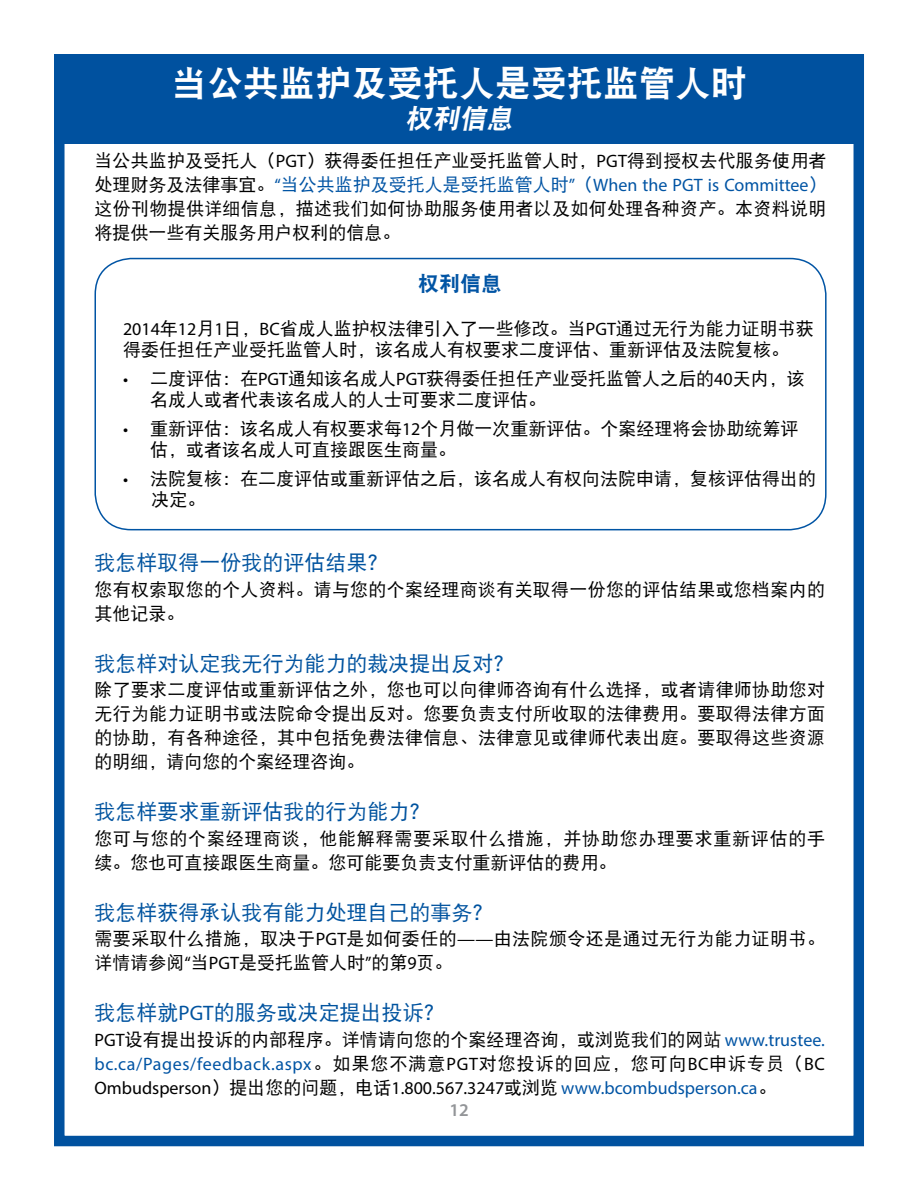
<style>
.page{position:relative;width:918px;height:1188px;background:#fff}
.page>*{position:absolute;margin:0;border:0;box-sizing:border-box;transform-origin:0 0}
.t1{font:36px "DFP Hei W9";color:#fff}
.t2{font:italic 27px "DFP Hei W9";color:#fff}
.t3{font:21px "DFP Hei W5";color:#00539f}
.t4{font:21px "DFP Hei W9";color:#0054a4}
.t5{font:18px/24px "DFP Hei W5";color:#000}
.t6{font:18px/24px "Myriad Pro";color:#0054a4}
.t7{font:18px/24px "DFP Hei W5";letter-spacing:.04em;color:#000}
.t8{font:18px/24px "DFP Hei W5";letter-spacing:.025em;color:#000}
.t9{font:600 18px "Myriad Pro";color:#939598}
.s1{font-family:"Myriad Pro"}
.s2{font-family:"DFP Hei W5";color:#000}
.s3{font-family:"DFP Hei W5"}
.s4{font-family:"Myriad Pro";color:#0054a4}
.s5{color:#000}
</style>
<div class="page">
<div style="left:54px;top:54px;width:810px;height:89px;background:#00519f"></div>
<div style="left:54px;top:54px;width:810px;height:1092px;border:10px solid #00519f"></div>
<div style="left:94px;top:258px;width:733px;height:272px;border:2px solid #0054a4;border-radius:36px"></div>
<h1 class="t1" style="left:171px;top:65px;width:577px">当公共监护及受托人是受托监管人时</h1>
<h2 class="t2" style="left:405px;top:105px;width:114px">权利信息</h2>
<p class="t5" style="left:94px;top:149px;width:734px">当公共监护及受托人（<span class="s1">PGT</span>）获得委任担任产业受托监管人时，<span class="s1">PGT</span>得到授权去代服务使用者</p>
<p class="t6" style="left:94px;top:173px;width:734px"><span class="s2">处理财务及法律事宜。</span>“<span class="s3">当公共监护及受托人是受托监管人时</span>”<span class="s3">（</span>When the PGT is Committee<span class="s3">）</span></p>
<p class="t5" style="left:94px;top:197px;width:733px">这份刊物提供详细信息，描述我们如何协助服务使用者以及如何处理各种资产。本资料说明将提供一些有关服务用户权利的信息。</p>
<p class="t4" style="left:418px;top:273px;width:85px">权利信息</p>
<p class="t5" style="left:123px;top:318px;width:692px;line-height:21.6px"><span class="s1">2014</span>年<span class="s1">12</span>月<span class="s1">1</span>日，<span class="s1">BC</span>省成人监护权法律引入了一些修改。当<span class="s1">PGT</span>通过无行为能力证明书获得委任担任产业受托监管人时，该名成人有权要求二度评估、重新评估及法院复核。</p>
<p class="t5" style="left:150px;top:368px;width:656px;line-height:21.6px;text-indent:-27px"><span class="s1">•</span> 二度评估：在<span class="s1">PGT</span>通知该名成人<span class="s1">PGT</span>获得委任担任产业受托监管人之后的<span class="s1">40</span>天内，该名成人或者代表该名成人的人士可要求二度评估。</p>
<p class="t5" style="left:150px;top:418px;width:650px;line-height:21.6px;text-indent:-27px"><span class="s1">•</span> 重新评估：该名成人有权要求每<span class="s1">12</span>个月做一次重新评估。个案经理将会协助统筹评估，或者该名成人可直接跟医生商量。</p>
<p class="t5" style="left:151px;top:467px;width:666px;line-height:21.6px;text-indent:-28px"><span class="s1">•</span> 法院复核：在二度评估或重新评估之后，该名成人有权向法院申请，复核评估得出的决定。</p>
<p class="t3" style="left:94px;top:552px;width:295px">我怎样取得一份我的评估结果？</p>
<p class="t5" style="left:94px;top:577px;width:732px">您有权索取您的个人资料。请与您的个案经理商谈有关取得一份您的评估结果或您档案内的其他记录。</p>
<p class="t3" style="left:94px;top:653px;width:421px">我怎样对认定我无行为能力的裁决提出反对？</p>
<p class="t5" style="left:94px;top:678px;width:732px;text-align:justify">除了要求二度评估或重新评估之外，您也可以向律师咨询有什么选择，或者请律师协助您对无行为能力证明书或法院命令提出反对。您要负责支付所收取的法律费用。要取得法律方面的协助，有各种途径，其中包括免费法律信息、法律意见或律师代表出庭。要取得这些资源的明细，请向您的个案经理咨询。</p>
<p class="t3" style="left:94px;top:801px;width:337px">我怎样要求重新评估我的行为能力？</p>
<p class="t7" style="left:94px;top:826px;width:732px">您可与您的个案经理商谈，他能解释需要采取什么措施，并协助您办理要求重新评估的手续。您也可直接跟医生商量。您可能要负责支付重新评估的费用。</p>
<p class="t3" style="left:94px;top:902px;width:400px">我怎样获得承认我有能力处理自己的事务？</p>
<p class="t8" style="left:94px;top:927px;width:732px">需要采取什么措施，取决于<span class="s1">PGT</span>是如何委任的<span class="s1">——</span>由法院颁令还是通过无行为能力证明书。详情请参阅<span class="s1">“</span>当<span class="s1">PGT</span>是受托监管人时<span class="s1">”</span>的第<span class="s1">9</span>页。</p>
<p class="t3" style="left:94px;top:1002px;width:352px">我怎样就<span class="s1">PGT</span>的服务或决定提出投诉？</p>
<p class="t5" style="left:94px;top:1027px;width:732px"><span class="s1">PGT</span>设有提出投诉的内部程序。详情请向您的个案经理咨询，或浏览我们的网站 <span class="s4">www.trustee.</span></p>
<p class="t6" style="left:94px;top:1051px;width:732px">bc.ca/Pages/feedback.aspx<span class="s2">。如果您不满意</span><span class="s5">PGT</span><span class="s2">对您投诉的回应，您可向</span><span class="s5">BC</span><span class="s2">申诉专员（</span><span class="s5">BC<br>Ombudsperson</span><span class="s2">）提出您的问题，电话</span><span class="s5">1.800.567.3247</span><span class="s2">或浏览</span> www.bcombudsperson.ca<span class="s2">。</span></p>
<p class="t9" style="left:449px;top:1098px;width:21px">12</p>
</div>
